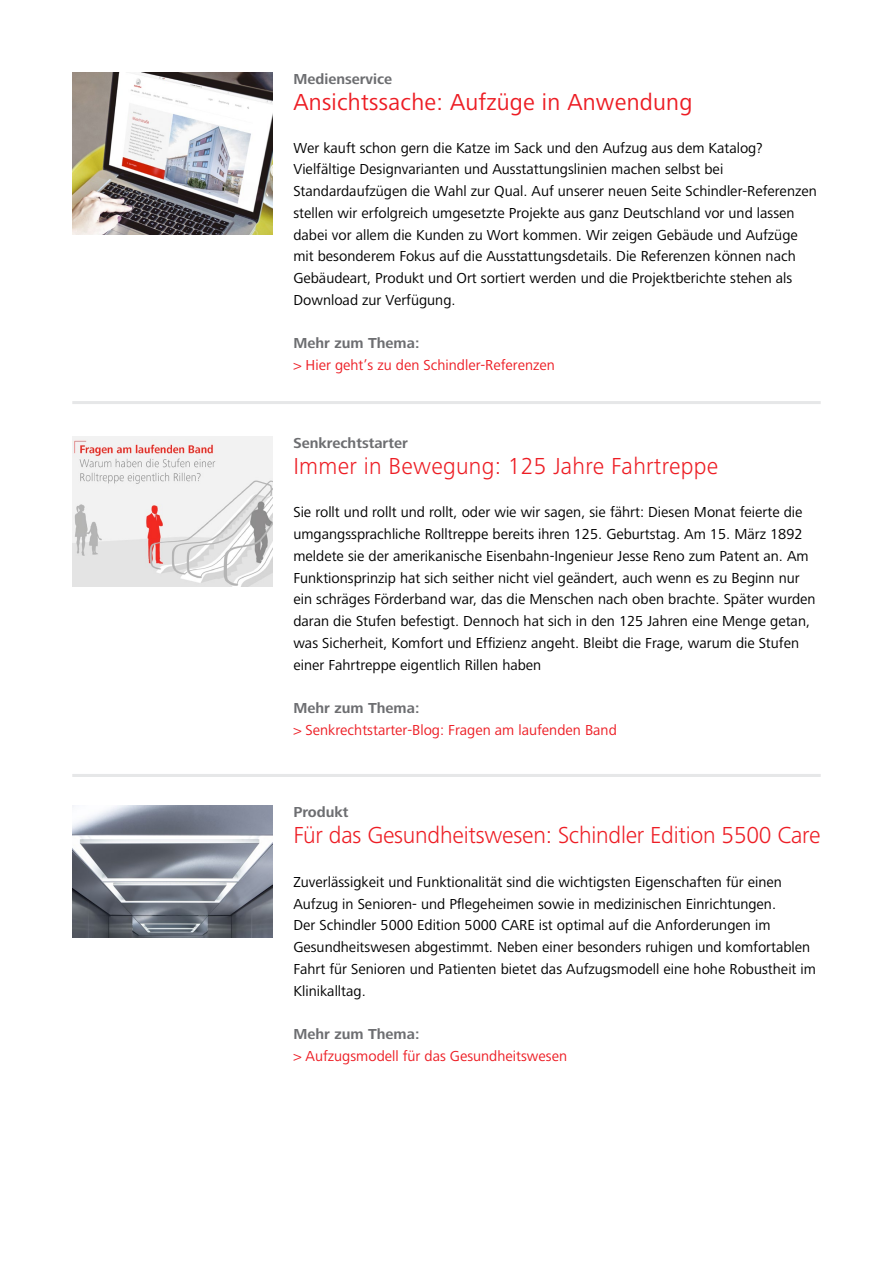
<style>
.page{position:relative;width:893px;height:1263px;background:#fff}
.page>*{position:absolute;margin:0;border:0;box-sizing:border-box;transform-origin:0 0}
.t1{font:300 24px "Frutiger Next LT";letter-spacing:-.01em;color:#ed1d24}
.t2{font:300 24px "Frutiger Next LT";letter-spacing:.01em;color:#ed1d24}
.t3{font:24px "Frutiger Next LT";letter-spacing:.01em;color:#ed1d24}
.t4{font:15px/21.8px "Frutiger Next LT";color:#000}
.t5{font:15px "Frutiger Next LT";color:#ed1d24}
.t6{font:700 15px "Frutiger Next LT";color:#6d6e71}
</style>
<div class="page">
<img style="left:72px;top:72px;width:200px;height:163px">
<hr style="left:72px;top:774px;width:749px;height:3px;background:#e6e7e8">
<img style="left:72px;top:806px;width:200px;height:132px">
<hr style="left:72px;top:401px;width:749px;height:3px;background:#e6e7e8">
<img style="left:72px;top:436px;width:200px;height:151px">
<p class="t6" style="left:293px;top:70px;width:100px">Medienservice</p>
<h1 class="t3" style="left:293px;top:89px;width:401px">Ansichtssache: Aufzüge in Anwendung</h1>
<p class="t4" style="left:293px;top:137px;width:525px">Wer kauft schon gern die Katze im Sack und den Aufzug aus dem Katalog?<br>Vielfältige Designvarianten und Ausstattungslinien machen selbst bei Standardaufzügen die Wahl zur Qual. Auf unserer neuen Seite Schindler-Referenzen stellen wir erfolgreich umgesetzte Projekte aus ganz Deutschland vor und lassen dabei vor allem die Kunden zu Wort kommen. Wir zeigen Gebäude und Aufzüge mit besonderem Fokus auf die Ausstattungsdetails. Die Referenzen können nach Gebäudeart, Produkt und Ort sortiert werden und die Projektberichte stehen als Download zur Verfügung.</p>
<p class="t6" style="left:293px;top:335px;width:128px">Mehr zum Thema:</p>
<p class="t5" style="left:293px;top:357px;width:263px">&gt; Hier geht’s zu den Schindler-Referenzen</p>
<p class="t6" style="left:293px;top:434px;width:116px">Senkrechtstarter</p>
<h1 class="t2" style="left:293px;top:453px;width:426px">Immer in Bewegung: 125 Jahre Fahrtreppe</h1>
<p class="t4" style="left:293px;top:502px;width:524px">Sie rollt und rollt und rollt, oder wie wir sagen, sie fährt: Diesen Monat feierte die umgangssprachliche Rolltreppe bereits ihren 125. Geburtstag. Am 15. März 1892 meldete sie der amerikanische Eisenbahn-Ingenieur Jesse Reno zum Patent an. Am Funktionsprinzip hat sich seither nicht viel geändert, auch wenn es zu Beginn nur ein schräges Förderband war, das die Menschen nach oben brachte. Später wurden daran die Stufen befestigt. Dennoch hat sich in den 125 Jahren eine Menge getan, was Sicherheit, Komfort und Effizienz angeht. Bleibt die Frage, warum die Stufen einer Fahrtreppe eigentlich Rillen haben</p>
<p class="t6" style="left:293px;top:700px;width:128px">Mehr zum Thema:</p>
<p class="t5" style="left:293px;top:722px;width:325px">&gt; Senkrechtstarter-Blog: Fragen am laufenden Band</p>
<p class="t6" style="left:293px;top:804px;width:57px">Produkt</p>
<h1 class="t1" style="left:293px;top:822px;width:529px">Für das Gesundheitswesen: Schindler Edition 5500 Care</h1>
<p class="t4" style="left:293px;top:871px;width:524px">Zuverlässigkeit und Funktionalität sind die wichtigsten Eigenschaften für einen Aufzug in Senioren- und Pflegeheimen sowie in medizinischen Einrichtungen.<br>Der Schindler 5000 Edition 5000 CARE ist optimal auf die Anforderungen im Gesundheitswesen abgestimmt. Neben einer besonders ruhigen und komfortablen Fahrt für Senioren und Patienten bietet das Aufzugsmodell eine hohe Robustheit im Klinikalltag.</p>
<p class="t6" style="left:293px;top:1026px;width:128px">Mehr zum Thema:</p>
<p class="t5" style="left:293px;top:1048px;width:275px">&gt; Aufzugsmodell für das Gesundheitswesen</p>
</div>
